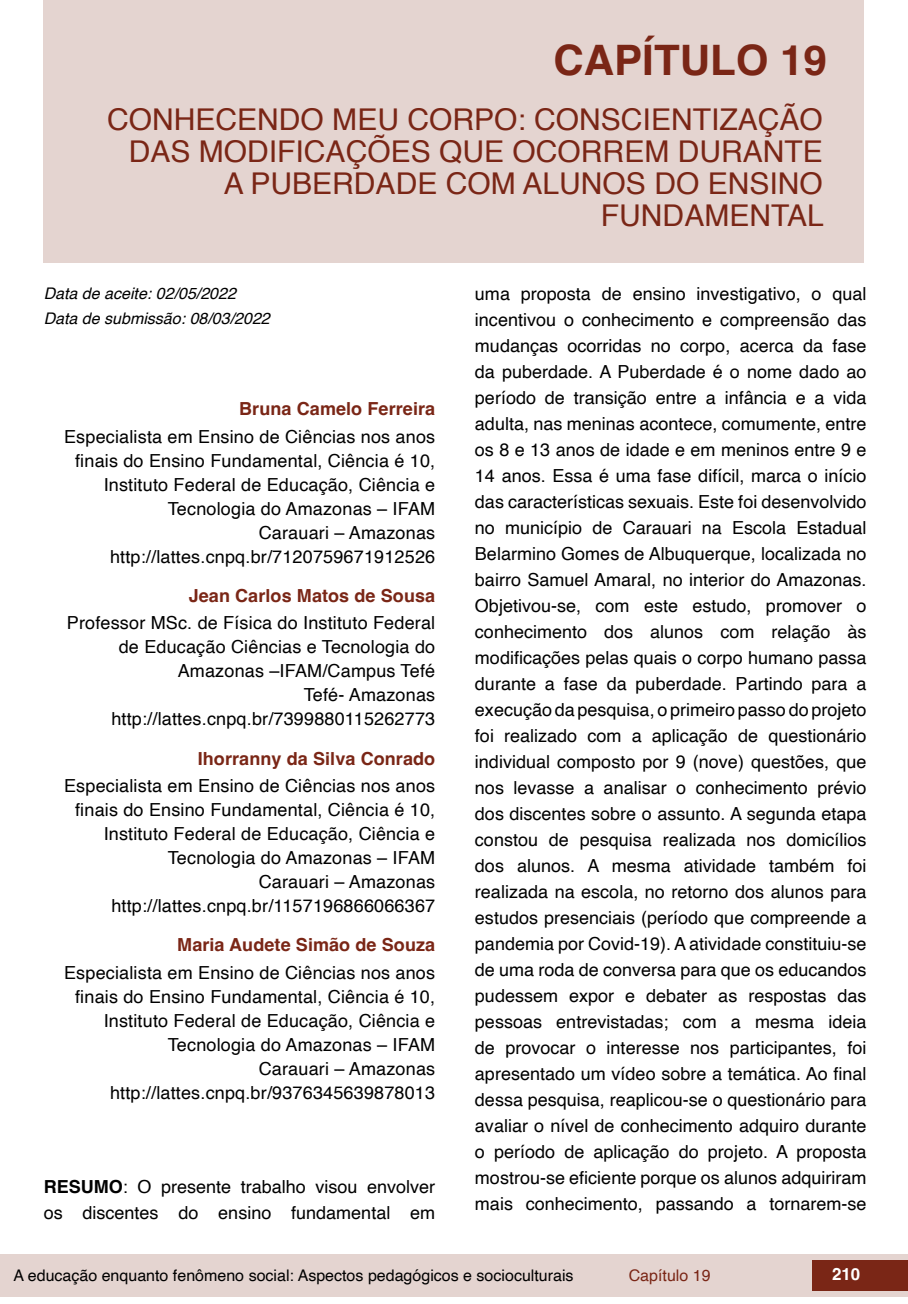
<style>
.page{position:relative;width:908px;height:1304px;background:#fff}
.page>*{position:absolute;margin:0;border:0;box-sizing:border-box;transform-origin:0 0}
.t1{font:700 42px "Helvetica";color:#7a2616}
.t2{font:30px/32px "Helvetica";color:#7a2616;text-align:right}
.t3{font:18px/26px "Helvetica";letter-spacing:.01em;color:#000;text-align:right}
.t4{font:700 18px "Helvetica";letter-spacing:.005em;color:#7a2616}
.t5{font:700 16.8px "Helvetica";color:#fff}
.t6{font:16px "Helvetica";color:#000}
.t7{font:italic 16px "Helvetica";color:#000}
.t8{font:16px "Helvetica";color:#7a2616}
.s1{font-weight:700}
</style>
<div class="page">
<div style="left:0;top:1254px;width:906px;height:43px;background:#e4d4d0"></div>
<div style="left:812px;top:1261px;width:95px;height:30px;background:#7a2616"></div>
<div style="left:44px;top:0;width:819px;height:263px;background:#e4d4d0"></div>
<h1 class="t1" style="left:553px;top:35px;width:275px">CAPÍTULO 19</h1>
<h2 class="t2" style="left:107px;top:104px;width:718px">CONHECENDO MEU CORPO: CONSCIENTIZAÇÃO<br>DAS MODIFICAÇÕES QUE OCORREM DURANTE<br>A PUBERDADE COM ALUNOS DO ENSINO<br>FUNDAMENTAL</h2>
<p class="t7" style="left:44px;top:280px;width:194px">Data de aceite: 02/05/2022</p>
<p class="t7" style="left:44px;top:306px;width:227px">Data de submissão: 08/03/2022</p>
<p class="t4" style="left:239px;top:398px;width:197px">Bruna Camelo Ferreira</p>
<p class="t3" style="left:64px;top:425px;width:372px;line-height:24px">Especialista em Ensino de Ciências nos anos finais do Ensino Fundamental, Ciência é 10, Instituto Federal de Educação, Ciência e Tecnologia do Amazonas – IFAM<br>Carauari – Amazonas http://lattes.cnpq.br/7120759671912526</p>
<p class="t4" style="left:188px;top:585px;width:248px">Jean Carlos Matos de Sousa</p>
<p class="t3" style="left:67px;top:612px;width:370px;line-height:24px">Professor MSc. de Física do Instituto Federal de Educação Ciências e Tecnologia do Amazonas –IFAM/Campus Tefé<br>Tefé- Amazonas http://lattes.cnpq.br/7399880115262773</p>
<p class="t4" style="left:198px;top:747px;width:239px">Ihorranny da Silva Conrado</p>
<p class="t3" style="left:64px;top:774px;width:372px;line-height:24px">Especialista em Ensino de Ciências nos anos finais do Ensino Fundamental, Ciência é 10, Instituto Federal de Educação, Ciência e Tecnologia do Amazonas – IFAM<br>Carauari – Amazonas http://lattes.cnpq.br/1157196866066367</p>
<p class="t4" style="left:177px;top:934px;width:259px">Maria Audete Simão de Souza</p>
<p class="t3" style="left:64px;top:961px;width:372px;line-height:24px">Especialista em Ensino de Ciências nos anos finais do Ensino Fundamental, Ciência é 10, Instituto Federal de Educação, Ciência e Tecnologia do Amazonas – IFAM<br>Carauari – Amazonas http://lattes.cnpq.br/9376345639878013</p>
<p class="t3" style="left:44px;top:1174px;width:393px;text-align:left"><span class="s1">RESUMO</span>: O presente trabalho visou envolver os discentes do ensino fundamental em</p>
<p class="t3" style="left:475px;top:281px;width:393px;text-align:justify">uma proposta de ensino investigativo, o qual incentivou o conhecimento e compreensão das mudanças ocorridas no corpo, acerca da fase da puberdade. A Puberdade é o nome dado ao período de transição entre a infância e a vida adulta, nas meninas acontece, comumente, entre os 8 e 13 anos de idade e em meninos entre 9 e 14 anos. Essa é uma fase difícil, marca o início das características sexuais. Este foi desenvolvido no município de Carauari na Escola Estadual Belarmino Gomes de Albuquerque, localizada no bairro Samuel Amaral, no interior do Amazonas.<br>Objetivou-se, com este estudo, promover o conhecimento dos alunos com relação às modificações pelas quais o corpo humano passa durante a fase da puberdade. Partindo para a execução da pesquisa, o primeiro passo do projeto foi realizado com a aplicação de questionário individual composto por 9 (nove) questões, que nos levasse a analisar o conhecimento prévio dos discentes sobre o assunto. A segunda etapa constou de pesquisa realizada nos domicílios dos alunos. A mesma atividade também foi realizada na escola, no retorno dos alunos para estudos presenciais (período que compreende a pandemia por Covid-19). A atividade constituiu-se de uma roda de conversa para que os educandos pudessem expor e debater as respostas das pessoas entrevistadas; com a mesma ideia de provocar o interesse nos participantes, foi apresentado um vídeo sobre a temática. Ao final dessa pesquisa, reaplicou-se o questionário para avaliar o nível de conhecimento adquiro durante o período de aplicação do projeto. A proposta mostrou-se eficiente porque os alunos adquiriram mais conhecimento, passando a tornarem-se</p>
<p class="t6" style="left:14px;top:1263px;width:561px">A educação enquanto fenômeno social: Aspectos pedagógicos e socioculturais</p>
<p class="t8" style="left:628px;top:1263px;width:83px">Capítulo 19</p>
<p class="t5" style="left:831px;top:1264px;width:30px">210</p>
</div>
